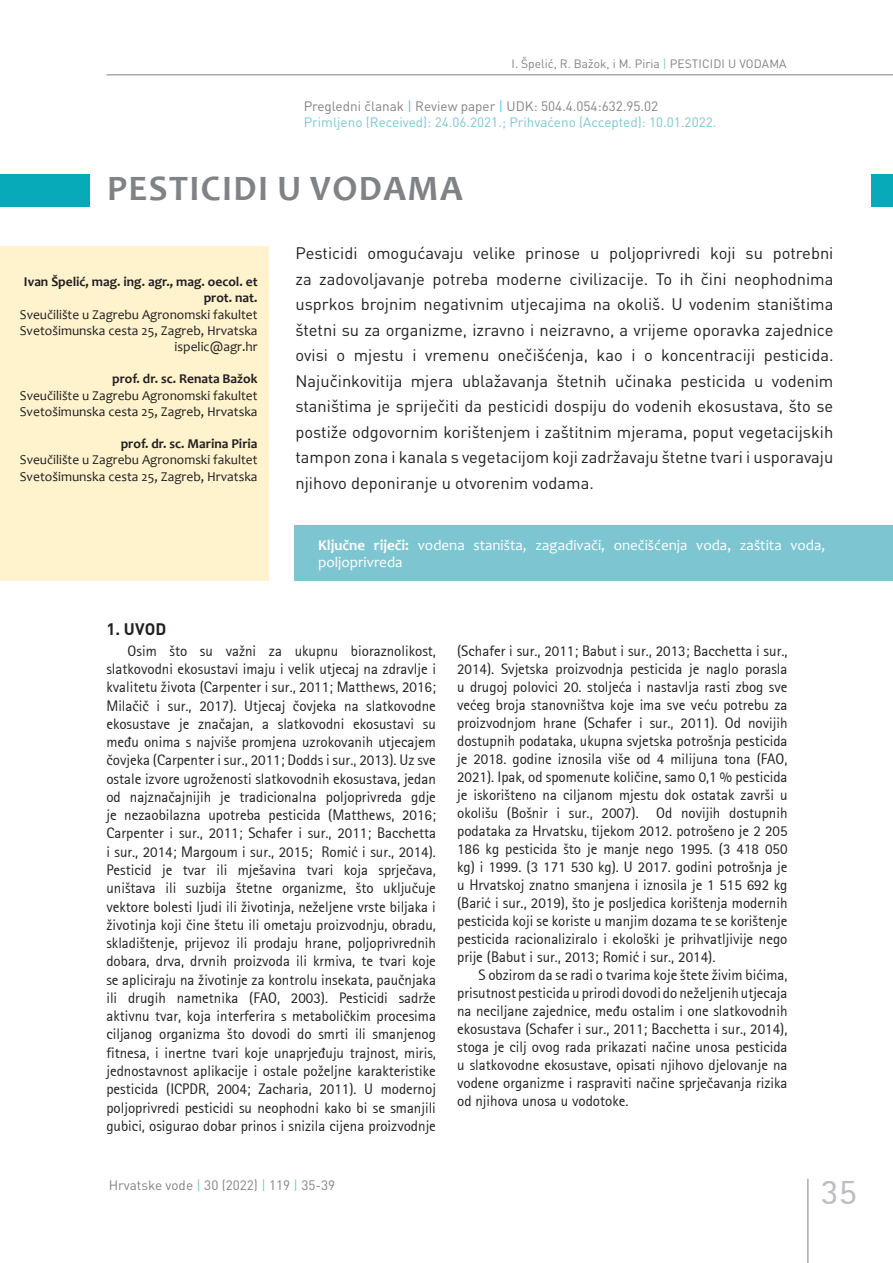
<style>
.page{position:relative;width:893px;height:1263px;background:#fff}
.page>*{position:absolute;margin:0;border:0;box-sizing:border-box;transform-origin:0 0}
.t1{font:700 36px "Candara";letter-spacing:.04em;color:#808285}
.t2{font:36px "Agfa Rotis Sans Serif";color:#bcbdc0}
.t3{font:16.5px/25.5px "DIN Pro";color:#231f20;text-align:justify}
.t4{font:700 16.5px "DIN Pro";color:#231f20}
.t5{font:15px/18.3px "Agfa Rotis Sans Serif";color:#231f20;text-align:justify}
.t6{font:15px/17.2px "Candara";color:#fff}
.t7{font:13.5px/16.2px "Candara";color:#231f20}
.t8{font:13.5px/16.2px "DIN Pro";color:#7dc6d1}
.t9{font:700 13.5px/16.2px "Candara";color:#231f20;text-align:right}
.t10{font:13.5px "DIN Pro";color:#808285}
.t11{font:12px "DIN Pro";color:#808285}
.s1{color:#7dc6d1}
.s2{color:#808285}
.s3{color:#40c7f4}
.s4{font-weight:700}
</style>
<div class="page">
<hr style="left:808px;top:1179px;width:1px;height:84px;background:#808285">
<div style="left:0;top:247px;width:269px;height:334px;background:#fef3cd"></div>
<hr style="left:106px;top:75px;width:787px;height:1px;background:#808285">
<div style="left:0;top:174px;width:89px;height:32px;background:#07aab9"></div>
<div style="left:872px;top:174px;width:21px;height:32px;background:#07aab9"></div>
<div style="left:295px;top:525px;width:598px;height:56px;background:#7dc6d1"></div>
<p class="t11" style="left:512px;top:55px;width:252px">I. Špelić, R. Bažok, i M. Piria <span class="s1">|</span> Pesti cidi u vodama</p>
<p class="t8" style="left:304px;top:98px;width:414px"><span class="s2">Pregledni članak</span> <span class="s3">|</span> <span class="s2">Review paper</span> <span class="s3">|</span> <span class="s2">UDK: 504.4.054:632.95.02<br></span>Primljeno (Received): 24.06.2021.; Prihvaćeno (Accepted): 10.01.2022.</p>
<h1 class="t1" style="left:107px;top:165px;width:357px">Pesticidi u vodama</h1>
<p class="t9" style="left:24px;top:274px;width:235px">Ivan Špelić, mag. ing. agr., mag. oecol. et prot. nat.</p>
<p class="t7" style="left:20px;top:306px;width:239px;text-align:right">Sveučilište u Zagrebu Agronomski fakultet<br>Svetošimunska cesta 25, Zagreb, Hrvatska ispelic@agr.hr</p>
<p class="t9" style="left:112px;top:371px;width:147px">prof. dr. sc. Renata Bažok</p>
<p class="t7" style="left:20px;top:387px;width:239px">Sveučilište u Zagrebu Agronomski fakultet<br>Svetošimunska cesta 25, Zagreb, Hrvatska</p>
<p class="t9" style="left:121px;top:436px;width:138px">prof. dr. sc. Marina Piria</p>
<p class="t7" style="left:20px;top:452px;width:239px">Sveučilište u Zagrebu Agronomski fakultet<br>Svetošimunska cesta 25, Zagreb, Hrvatska</p>
<p class="t3" style="left:296px;top:240px;width:539px">Pesticidi omogućavaju velike prinose u poljoprivredi koji su potrebni za zadovoljavanje potreba moderne civilizacije. To ih čini neophodnima usprkos brojnim negativnim utjecajima na okoliš. U vodenim staništima štetni su za organizme, izravno i neizravno, a vrijeme oporavka zajednice ovisi o mjestu i vremenu onečišćenja, kao i o koncentraciji pesticida.<br>Najučinkovitija mjera ublažavanja štetnih učinaka pesticida u vodenim staništima je spriječiti da pesticidi dospiju do vodenih ekosustava, što se postiže odgovornim korištenjem i zaštitnim mjerama, poput vegetacijskih tampon zona i kanala s vegetacijom koji zadržavaju štetne tvari i usporavaju njihovo deponiranje u otvorenim vodama.</p>
<p class="t6" style="left:318px;top:536px;width:509px"><span class="s4">Ključne riječi:</span> vodena staništa, zagađivači, onečišćenja voda, zaštita voda, poljoprivreda</p>
<p class="t4" style="left:106px;top:618px;width:62px">1. Uvod</p>
<p class="t5" style="left:106px;top:641px;width:331px;text-indent:21px">Osim što su važni za ukupnu bioraznolikost, slatkovodni ekosustavi imaju i velik utjecaj na zdravlje i kvalitetu života (Carpenter i sur., 2011; Matthews, 2016; Milačič i sur., 2017). Utjecaj čovjeka na slatkovodne ekosustave je značajan, a slatkovodni ekosustavi su među onima s najviše promjena uzrokovanih utjecajem čovjeka (Carpenter i sur., 2011; Dodds i sur., 2013). Uz sve ostale izvore ugroženosti slatkovodnih ekosustava, jedan od najznačajnijih je tradicionalna poljoprivreda gdje je nezaobilazna upotreba pesticida (Matthews, 2016; Carpenter i sur., 2011; Schafer i sur., 2011; Bacchetta i sur., 2014; Margoum i sur., 2015; Romić i sur., 2014).<br>Pesticid je tvar ili mješavina tvari koja sprječava, uništava ili suzbija štetne organizme, što uključuje vektore bolesti ljudi ili životinja, neželjene vrste biljaka i životinja koji čine štetu ili ometaju proizvodnju, obradu, skladištenje, prijevoz ili prodaju hrane, poljoprivrednih dobara, drva, drvnih proizvoda ili krmiva, te tvari koje se apliciraju na životinje za kontrolu insekata, paučnjaka ili drugih nametnika (FAO, 2003). Pesticidi sadrže aktivnu tvar, koja interferira s metaboličkim procesima ciljanog organizma što dovodi do smrti ili smanjenog fitnesa, i inertne tvari koje unaprjeđuju trajnost, miris, jednostavnost aplikacije i ostale poželjne karakteristike pesticida (ICPDR, 2004; Zacharia, 2011). U modernoj poljoprivredi pesticidi su neophodni kako bi se smanjili gubici, osigurao dobar prinos i snizila cijena proizvodnje</p>
<p class="t5" style="left:457px;top:641px;width:332px">(Schafer i sur., 2011; Babut i sur., 2013; Bacchetta i sur., 2014). Svjetska proizvodnja pesticida je naglo porasla u drugoj polovici 20. stoljeća i nastavlja rasti zbog sve većeg broja stanovništva koje ima sve veću potrebu za proizvodnjom hrane (Schafer i sur., 2011). Od novijih dostupnih podataka, ukupna svjetska potrošnja pesticida je 2018. godine iznosila više od 4 milijuna tona (FAO, 2021). Ipak, od spomenute količine, samo 0,1 % pesticida je iskorišteno na ciljanom mjestu dok ostatak završi u okolišu (Bošnir i sur., 2007). Od novijih dostupnih podataka za Hrvatsku, tijekom 2012. potrošeno je 2 205<br>186 kg pesticida što je manje nego 1995. (3 418 050 kg) i 1999. (3 171 530 kg). U 2017. godini potrošnja je u Hrvatskoj znatno smanjena i iznosila je 1 515 692 kg (Barić i sur., 2019), što je posljedica korištenja modernih pesticida koji se koriste u manjim dozama te se korištenje pesticida racionaliziralo i ekološki je prihvatljivije nego prije (Babut i sur., 2013; Romić i sur., 2014).</p>
<p class="t5" style="left:457px;top:965px;width:332px;text-indent:21px">S obzirom da se radi o tvarima koje štete živim bićima, prisutnost pesticida u prirodi dovodi do neželjenih utjecaja na neciljane zajednice, među ostalim i one slatkovodnih ekosustava (Schafer i sur., 2011; Bacchetta i sur., 2014), stoga je cilj ovog rada prikazati načine unosa pesticida u slatkovodne ekosustave, opisati njihovo djelovanje na vodene organizme i raspraviti načine sprječavanja rizika od njihova unosa u vodotoke.</p>
<p class="t10" style="left:109px;top:1176px;width:228px">Hrvatske vode <span class="s1">|</span> 30 (2022) <span class="s1">|</span> 119 <span class="s1">|</span> 35-39</p>
<h1 class="t2" style="left:821px;top:1170px;width:37px">35</h1>
</div>
